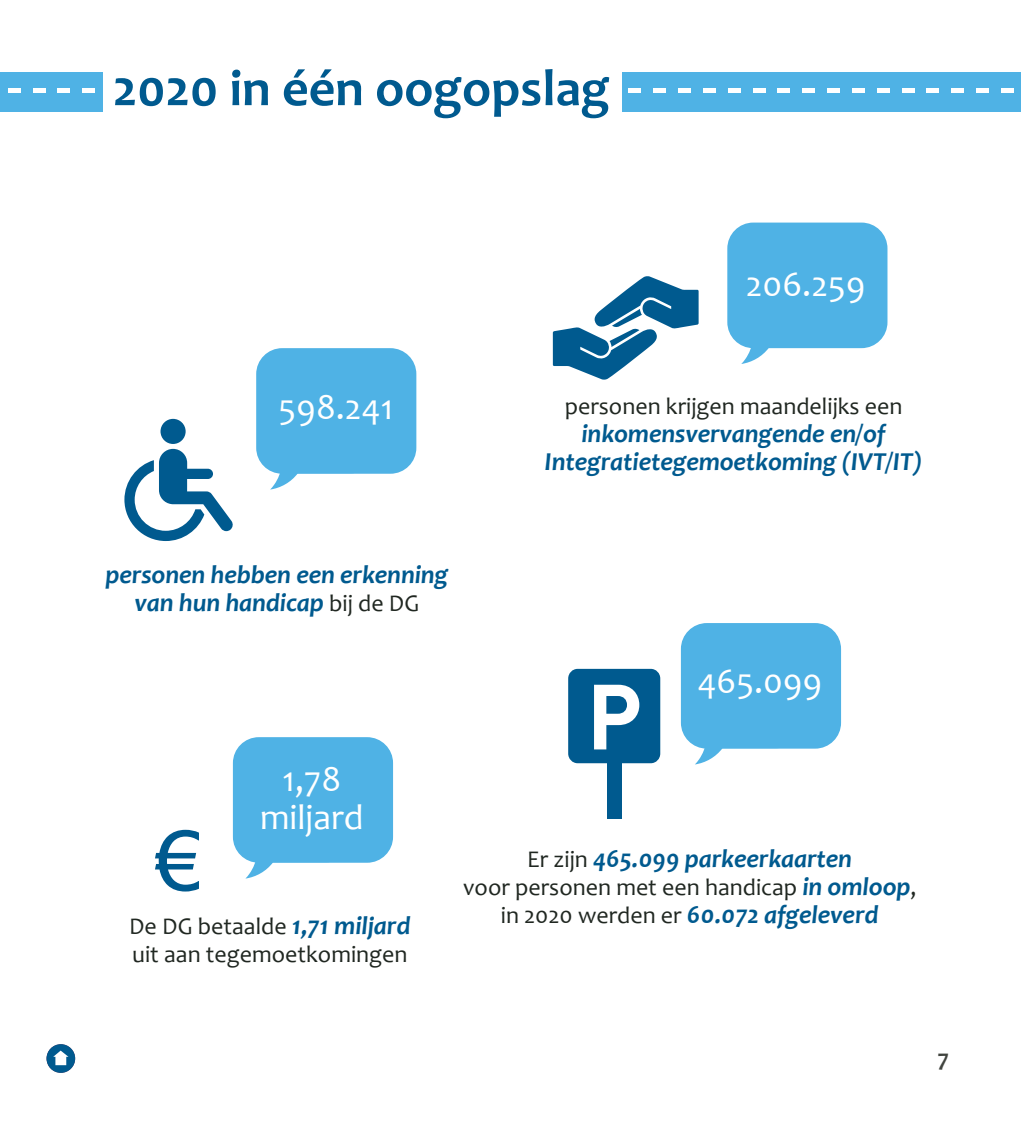
<style>
.page{position:relative;width:1021px;height:1134px;background:#fff}
.page>*{position:absolute;margin:0;border:0;box-sizing:border-box;transform-origin:0 0}
.t1{font:82px "Tahoma";color:#005a8f}
.t2{font:700 52px "Candara";color:#005a8f}
.t3{font:36px/38px "Candara";color:#fff;text-align:center}
.t4{font:italic 700 26px/28px "Candara";letter-spacing:-.005em;color:#005a8f;text-align:center}
.t5{font:24px/28px "Candara";color:#202721}
.t6{font:700 24px "Candara";color:#41443f}
.s1{font-weight:400;font-style:normal;font-size:24px;color:#202721}
.s2{font-weight:700;font-style:italic;font-size:26px;color:#005a8f}
</style>
<div class="page">
<div style="left:0;top:72px;width:102px;height:40px;background:#4fb2e5"></div>
<hr style="left:57px;top:89px;width:13px;height:4px;background:#fff">
<hr style="left:8px;top:89px;width:13px;height:4px;background:#fff">
<hr style="left:82px;top:89px;width:13px;height:4px;background:#fff">
<hr style="left:33px;top:89px;width:12px;height:4px;background:#fff">
<div style="left:623px;top:72px;width:397px;height:40px;background:#4fb2e5"></div>
<hr style="left:653px;top:89px;width:13px;height:4px;background:#fff">
<hr style="left:802px;top:89px;width:13px;height:4px;background:#fff">
<hr style="left:926px;top:89px;width:13px;height:4px;background:#fff">
<hr style="left:727px;top:89px;width:13px;height:4px;background:#fff">
<hr style="left:876px;top:89px;width:13px;height:4px;background:#fff">
<hr style="left:1000px;top:89px;width:13px;height:4px;background:#fff">
<hr style="left:678px;top:89px;width:13px;height:4px;background:#fff">
<hr style="left:827px;top:89px;width:13px;height:4px;background:#fff">
<hr style="left:951px;top:89px;width:13px;height:4px;background:#fff">
<hr style="left:752px;top:89px;width:13px;height:4px;background:#fff">
<hr style="left:628px;top:89px;width:13px;height:4px;background:#fff">
<hr style="left:777px;top:89px;width:13px;height:4px;background:#fff">
<hr style="left:901px;top:89px;width:13px;height:4px;background:#fff">
<hr style="left:703px;top:89px;width:12px;height:4px;background:#fff">
<hr style="left:852px;top:89px;width:12px;height:4px;background:#fff">
<hr style="left:976px;top:89px;width:13px;height:4px;background:#fff">
<svg style="left:270px;top:474px;width:27px;height:16px"></svg>
<svg style="left:245px;top:859px;width:28px;height:19px"></svg>
<svg style="left:741px;top:345px;width:105px;height:19px"></svg>
<svg style="left:695px;top:749px;width:27px;height:15px"></svg>
<div style="left:256px;top:348px;width:160px;height:126px;background:#4fb2e5;border-radius:26px"></div>
<div style="left:233px;top:737px;width:160px;height:126px;background:#4fb2e5;border-radius:26px"></div>
<div style="left:727px;top:223px;width:160px;height:125px;background:#4fb2e5;border-radius:26px"></div>
<div style="left:681px;top:623px;width:160px;height:126px;background:#4fb2e5;border-radius:26px"></div>
<div style="left:160px;top:419px;width:26px;height:25px;background:#005a8f;border-radius:50%"></div>
<svg style="left:124px;top:449px;width:109px;height:92px"></svg>
<svg style="left:553px;top:276px;width:145px;height:104px"></svg>
<svg style="left:568px;top:669px;width:92px;height:94px"></svg>
<div style="left:607px;top:756px;width:14px;height:63px;background:#005a8f"></div>
<div style="left:47px;top:1044px;width:28px;height:29px;background:#005a8f;border-radius:50%"></div>
<svg style="left:53px;top:1050px;width:15px;height:15px"></svg>
<h2 class="t2" style="left:112px;top:56px;width:498px">2020 in één oogopslag</h2>
<h3 class="t3" style="left:746px;top:265px;width:121px">206.259</h3>
<h3 class="t3" style="left:278px;top:388px;width:116px">598.241</h3>
<p class="t5" style="left:564px;top:392px;width:339px">personen krijgen maandelijks een</p>
<p class="t4" style="left:544px;top:419px;width:379px">inkomensvervangende en/of<br>Integratietegemoetkoming (IVT/IT)</p>
<p class="t4" style="left:106px;top:560px;width:344px">personen hebben een erkenning van hun handicap <span class="s1">bij de DG</span></p>
<h3 class="t3" style="left:697px;top:662px;width:126px">465.099</h3>
<h1 class="t1" style="left:156px;top:806px;width:46px">€</h1>
<h3 class="t3" style="left:260px;top:760px;width:105px">1,78 miljard</h3>
<p class="t5" style="left:129px;top:912px;width:283px">De DG betaalde <span class="s2">1,71 miljard </span>uit aan tegemoetkomingen</p>
<p class="t4" style="left:527px;top:844px;width:326px"><span class="s1">Er zijn</span> 465.099 parkeerkaarten</p>
<p class="t5" style="left:463px;top:873px;width:455px">voor personen met een handicap <span class="s2">in omloop</span>,</p>
<p class="t4" style="left:501px;top:900px;width:379px"><span class="s1">in 2020 werden er</span> 60.072 afgeleverd</p>
<p class="t6" style="left:937px;top:1043px;width:13px">7</p>
</div>
